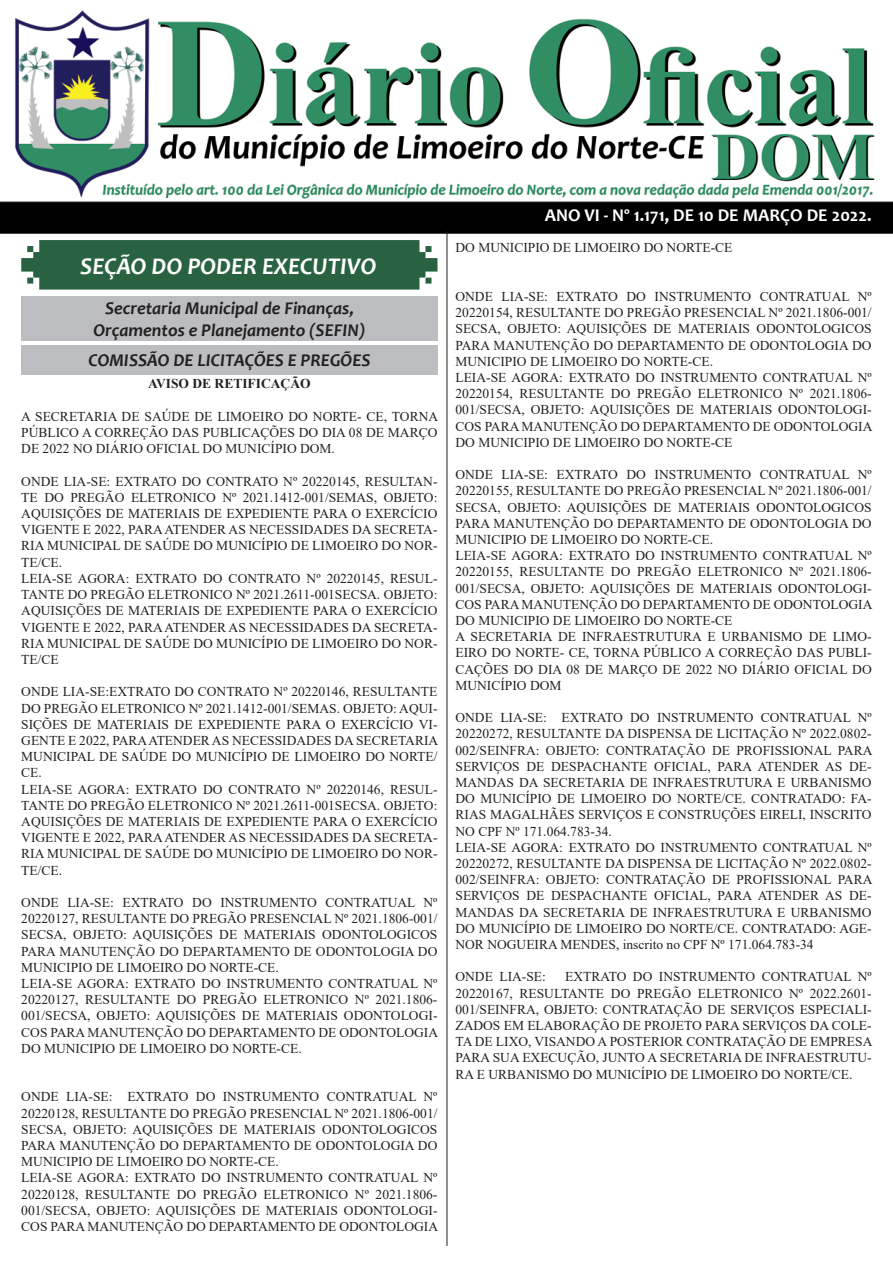
<style>
.page{position:relative;width:893px;height:1263px;background:#fff}
.page>*{position:absolute;margin:0;border:0;box-sizing:border-box;transform-origin:0 0}
.t1{font:italic 700 24px "Candara";color:#fff}
.t2{font:italic 700 18px "Candara";color:#231f20}
.t3{font:700 18px "Candara";color:#fff}
.t4{font:13.5px/16.2px "Times New Roman";color:#231f20;text-align:justify}
.t5{font:700 13.5px "Times New Roman";color:#231f20}
</style>
<div class="page">
<img style="left:0;top:10px;width:893px;height:224px">
<svg style="left:21px;top:240px;width:416px;height:50px;background:#346a4a"></svg>
<hr style="left:447px;top:231px;width:1px;height:1015px;background:#231f20">
<div style="left:21px;top:296px;width:417px;height:45px;background:#bcbdc0"></div>
<div style="left:21px;top:345px;width:417px;height:29px;background:#bcbdc0"></div>
<p class="t1" style="left:80px;top:251px;width:298px">SEÇÃO DO PODER EXECUTIVO</p>
<p class="t2" style="left:105px;top:297px;width:250px">Secretaria Municipal de Finanças,</p>
<p class="t2" style="left:94px;top:319px;width:273px">Orçamentos e Planejamento (SEFIN)</p>
<p class="t2" style="left:88px;top:349px;width:283px">COMISSÃO DE LICITAÇÕES E PREGÕES</p>
<p class="t5" style="left:148px;top:374px;width:164px">AVISO DE RETIFICAÇÃO</p>
<p class="t4" style="left:21px;top:408px;width:418px">A SECRETARIA DE SAÚDE DE LIMOEIRO DO NORTE- CE, TORNA PÚBLICO A CORREÇÃO DAS PUBLICAÇÕES DO DIA 08 DE MARÇO DE 2022 NO DIÁRIO OFICIAL DO MUNICÍPIO DOM.</p>
<p class="t4" style="left:21px;top:473px;width:418px">ONDE LIA-SE: EXTRATO DO CONTRATO Nº 20220145, RESULTAN-TE DO PREGÃO ELETRONICO Nº 2021.1412-001/SEMAS, OBJETO:<br>AQUISIÇÕES DE MATERIAIS DE EXPEDIENTE PARA O EXERCÍCIO VIGENTE E 2022, PARA ATENDER AS NECESSIDADES DA SECRETA-RIA MUNICIPAL DE SAÚDE DO MUNICÍPIO DE LIMOEIRO DO NOR-TE/CE.</p>
<p class="t4" style="left:21px;top:570px;width:418px">LEIA-SE AGORA: EXTRATO DO CONTRATO Nº 20220145, RESUL-TANTE DO PREGÃO ELETRONICO Nº 2021.2611-001SECSA. OBJETO:<br>AQUISIÇÕES DE MATERIAIS DE EXPEDIENTE PARA O EXERCÍCIO VIGENTE E 2022, PARA ATENDER AS NECESSIDADES DA SECRETA-RIA MUNICIPAL DE SAÚDE DO MUNICÍPIO DE LIMOEIRO DO NOR-TE/CE</p>
<p class="t4" style="left:21px;top:683px;width:418px">ONDE LIA-SE:EXTRATO DO CONTRATO Nº 20220146, RESULTANTE DO PREGÃO ELETRONICO Nº 2021.1412-001/SEMAS. OBJETO: AQUI-SIÇÕES DE MATERIAIS DE EXPEDIENTE PARA O EXERCÍCIO VI-GENTE E 2022, PARA ATENDER AS NECESSIDADES DA SECRETARIA MUNICIPAL DE SAÚDE DO MUNICÍPIO DE LIMOEIRO DO NORTE/ CE.</p>
<p class="t4" style="left:21px;top:780px;width:418px">LEIA-SE AGORA: EXTRATO DO CONTRATO Nº 20220146, RESUL-TANTE DO PREGÃO ELETRONICO Nº 2021.2611-001SECSA. OBJETO:<br>AQUISIÇÕES DE MATERIAIS DE EXPEDIENTE PARA O EXERCÍCIO VIGENTE E 2022, PARA ATENDER AS NECESSIDADES DA SECRETA-RIA MUNICIPAL DE SAÚDE DO MUNICÍPIO DE LIMOEIRO DO NOR-TE/CE.</p>
<p class="t4" style="left:21px;top:894px;width:418px">ONDE LIA-SE: EXTRATO DO INSTRUMENTO CONTRATUAL Nº 20220127, RESULTANTE DO PREGÃO PRESENCIAL Nº 2021.1806-001/ SECSA, OBJETO: AQUISIÇÕES DE MATERIAIS ODONTOLOGICOS PARA MANUTENÇÃO DO DEPARTAMENTO DE ODONTOLOGIA DO MUNICIPIO DE LIMOEIRO DO NORTE-CE.</p>
<p class="t4" style="left:21px;top:975px;width:418px">LEIA-SE AGORA: EXTRATO DO INSTRUMENTO CONTRATUAL Nº 20220127, RESULTANTE DO PREGÃO ELETRONICO Nº 2021.1806- 001/SECSA, OBJETO: AQUISIÇÕES DE MATERIAIS ODONTOLOGI-COS PARA MANUTENÇÃO DO DEPARTAMENTO DE ODONTOLOGIA DO MUNICIPIO DE LIMOEIRO DO NORTE-CE.</p>
<p class="t4" style="left:21px;top:1088px;width:418px">ONDE LIA-SE: EXTRATO DO INSTRUMENTO CONTRATUAL Nº 20220128, RESULTANTE DO PREGÃO PRESENCIAL Nº 2021.1806-001/ SECSA, OBJETO: AQUISIÇÕES DE MATERIAIS ODONTOLOGICOS PARA MANUTENÇÃO DO DEPARTAMENTO DE ODONTOLOGIA DO MUNICIPIO DE LIMOEIRO DO NORTE-CE.</p>
<p class="t4" style="left:21px;top:1169px;width:418px">LEIA-SE AGORA: EXTRATO DO INSTRUMENTO CONTRATUAL Nº 20220128, RESULTANTE DO PREGÃO ELETRONICO Nº 2021.1806- 001/SECSA, OBJETO: AQUISIÇÕES DE MATERIAIS ODONTOLOGI-COS PARA MANUTENÇÃO DO DEPARTAMENTO DE ODONTOLOGIA</p>
<p class="t3" style="left:545px;top:204px;width:328px">ANO VI - Nº 1.171, DE 10 DE MARÇO DE 2022.</p>
<p class="t4" style="left:455px;top:239px;width:279px">DO MUNICIPIO DE LIMOEIRO DO NORTE-CE</p>
<p class="t4" style="left:455px;top:288px;width:418px">ONDE LIA-SE: EXTRATO DO INSTRUMENTO CONTRATUAL Nº 20220154, RESULTANTE DO PREGÃO PRESENCIAL Nº 2021.1806-001/ SECSA, OBJETO: AQUISIÇÕES DE MATERIAIS ODONTOLOGICOS PARA MANUTENÇÃO DO DEPARTAMENTO DE ODONTOLOGIA DO MUNICIPIO DE LIMOEIRO DO NORTE-CE.</p>
<p class="t4" style="left:455px;top:369px;width:418px">LEIA-SE AGORA: EXTRATO DO INSTRUMENTO CONTRATUAL Nº 20220154, RESULTANTE DO PREGÃO ELETRONICO Nº 2021.1806- 001/SECSA, OBJETO: AQUISIÇÕES DE MATERIAIS ODONTOLOGI-COS PARA MANUTENÇÃO DO DEPARTAMENTO DE ODONTOLOGIA DO MUNICIPIO DE LIMOEIRO DO NORTE-CE</p>
<p class="t4" style="left:455px;top:466px;width:418px">ONDE LIA-SE: EXTRATO DO INSTRUMENTO CONTRATUAL Nº 20220155, RESULTANTE DO PREGÃO PRESENCIAL Nº 2021.1806-001/ SECSA, OBJETO: AQUISIÇÕES DE MATERIAIS ODONTOLOGICOS PARA MANUTENÇÃO DO DEPARTAMENTO DE ODONTOLOGIA DO MUNICIPIO DE LIMOEIRO DO NORTE-CE.</p>
<p class="t4" style="left:455px;top:547px;width:418px">LEIA-SE AGORA: EXTRATO DO INSTRUMENTO CONTRATUAL Nº 20220155, RESULTANTE DO PREGÃO ELETRONICO Nº 2021.1806- 001/SECSA, OBJETO: AQUISIÇÕES DE MATERIAIS ODONTOLOGI-COS PARA MANUTENÇÃO DO DEPARTAMENTO DE ODONTOLOGIA DO MUNICIPIO DE LIMOEIRO DO NORTE-CE</p>
<p class="t4" style="left:455px;top:628px;width:418px">A SECRETARIA DE INFRAESTRUTURA E URBANISMO DE LIMO-EIRO DO NORTE- CE, TORNA PÚBLICO A CORREÇÃO DAS PUBLI-CAÇÕES DO DIA 08 DE MARÇO DE 2022 NO DIÁRIO OFICIAL DO MUNICÍPIO DOM</p>
<p class="t4" style="left:455px;top:709px;width:418px">ONDE LIA-SE: EXTRATO DO INSTRUMENTO CONTRATUAL Nº 20220272, RESULTANTE DA DISPENSA DE LICITAÇÃO Nº 2022.0802- 002/SEINFRA: OBJETO: CONTRATAÇÃO DE PROFISSIONAL PARA SERVIÇOS DE DESPACHANTE OFICIAL, PARA ATENDER AS DE-MANDAS DA SECRETARIA DE INFRAESTRUTURA E URBANISMO DO MUNICÍPIO DE LIMOEIRO DO NORTE/CE. CONTRATADO: FA-RIAS MAGALHÃES SERVIÇOS E CONSTRUÇÕES EIRELI, INSCRITO NO CPF Nº 171.064.783-34.</p>
<p class="t4" style="left:455px;top:839px;width:418px">LEIA-SE AGORA: EXTRATO DO INSTRUMENTO CONTRATUAL Nº 20220272, RESULTANTE DA DISPENSA DE LICITAÇÃO Nº 2022.0802- 002/SEINFRA: OBJETO: CONTRATAÇÃO DE PROFISSIONAL PARA SERVIÇOS DE DESPACHANTE OFICIAL, PARA ATENDER AS DE-MANDAS DA SECRETARIA DE INFRAESTRUTURA E URBANISMO DO MUNICÍPIO DE LIMOEIRO DO NORTE/CE. CONTRATADO: AGE-NOR NOGUEIRA MENDES, inscrito no CPF Nº 171.064.783-34</p>
<p class="t4" style="left:455px;top:968px;width:92px">ONDE LIA-SE:</p>
<p class="t4" style="left:455px;top:968px;width:418px;text-indent:110px">EXTRATO DO INSTRUMENTO CONTRATUAL Nº 20220167, RESULTANTE DO PREGÃO ELETRONICO Nº 2022.2601- 001/SEINFRA, OBJETO: CONTRATAÇÃO DE SERVIÇOS ESPECIALI-ZADOS EM ELABORAÇÃO DE PROJETO PARA SERVIÇOS DA COLE-TA DE LIXO, VISANDO A POSTERIOR CONTRATAÇÃO DE EMPRESA PARA SUA EXECUÇÃO, JUNTO A SECRETARIA DE INFRAESTRUTU-RA E URBANISMO DO MUNICÍPIO DE LIMOEIRO DO NORTE/CE.</p>
</div>
